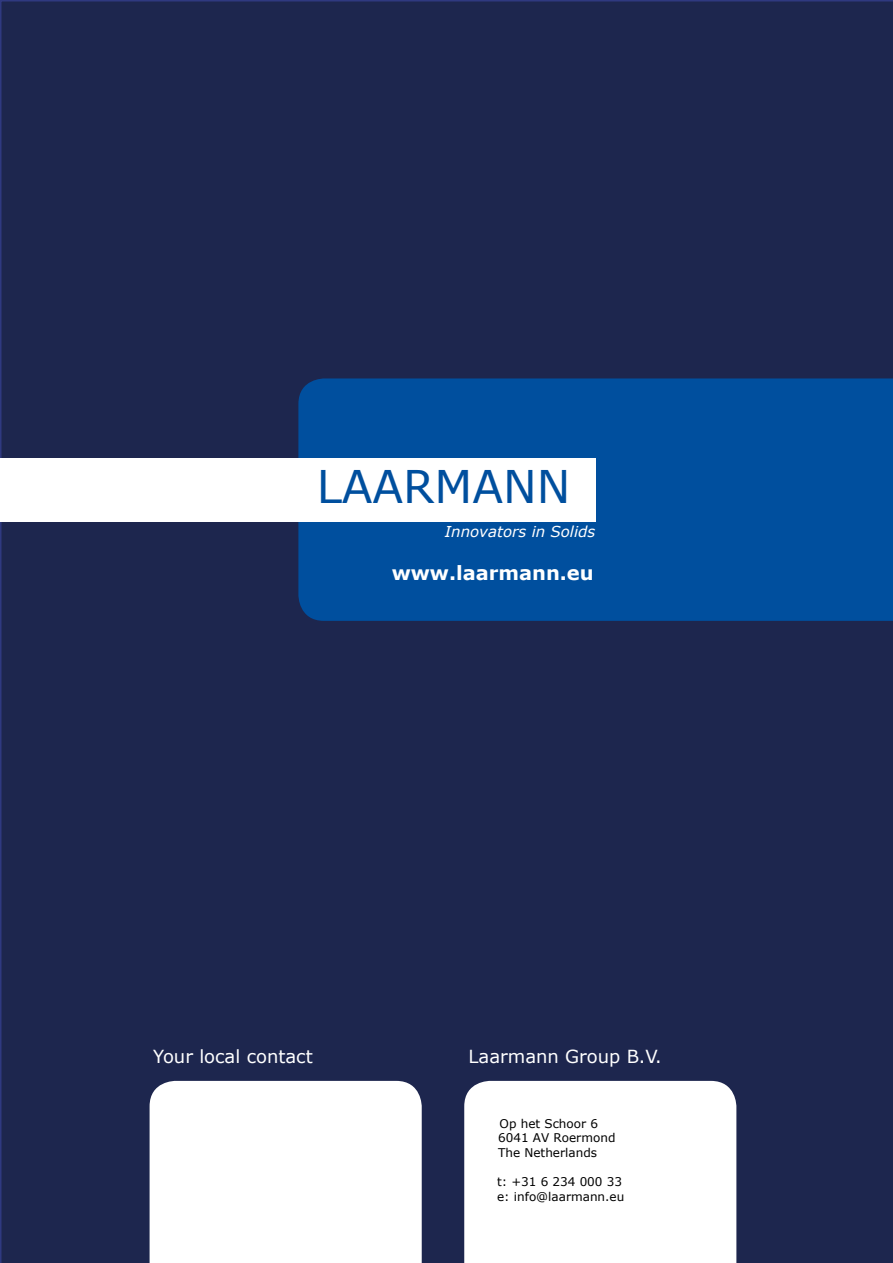
<style>
.page{position:relative;width:893px;height:1263px;background:#1d264e}
.page>*{position:absolute;margin:0;border:0;box-sizing:border-box;transform-origin:0 0}
.t1{font:45px "Verdana";color:#004f9e}
.t2{font:700 19.5px "Verdana";color:#fff}
.t3{font:18px "Verdana";color:#fff}
.t4{font:italic 15px "Verdana";color:#fff}
.t5{font:12px/14.4px "Verdana";color:#000}
</style>
<div class="page">
<div style="left:298px;top:378px;width:595px;height:243px;background:#004f9e"></div>
<div style="left:1px;top:458px;width:595px;height:64px;background:#fff"></div>
<svg style="left:150px;top:1081px;width:272px;height:182px"></svg>
<svg style="left:464px;top:1081px;width:272px;height:182px"></svg>
<h1 class="t1" style="left:317px;top:455px;width:255px">LAARMANN</h1>
<p class="t4" style="left:445px;top:521px;width:152px">Innovators in Solids</p>
<h2 class="t2" style="left:392px;top:559px;width:204px">www.laarmann.eu</h2>
<h3 class="t3" style="left:153px;top:1044px;width:161px">Your local contact</h3>
<h3 class="t3" style="left:468px;top:1044px;width:195px">Laarmann Group B.V.</h3>
<p class="t5" style="left:498px;top:1116px;width:119px">Op het Schoor 6<br>6041 AV Roermond<br>The Netherlands</p>
<p class="t5" style="left:497px;top:1173px;width:129px;line-height:15px">t: +31 6 234 000 33 e: info@laarmann.eu</p>
</div>
